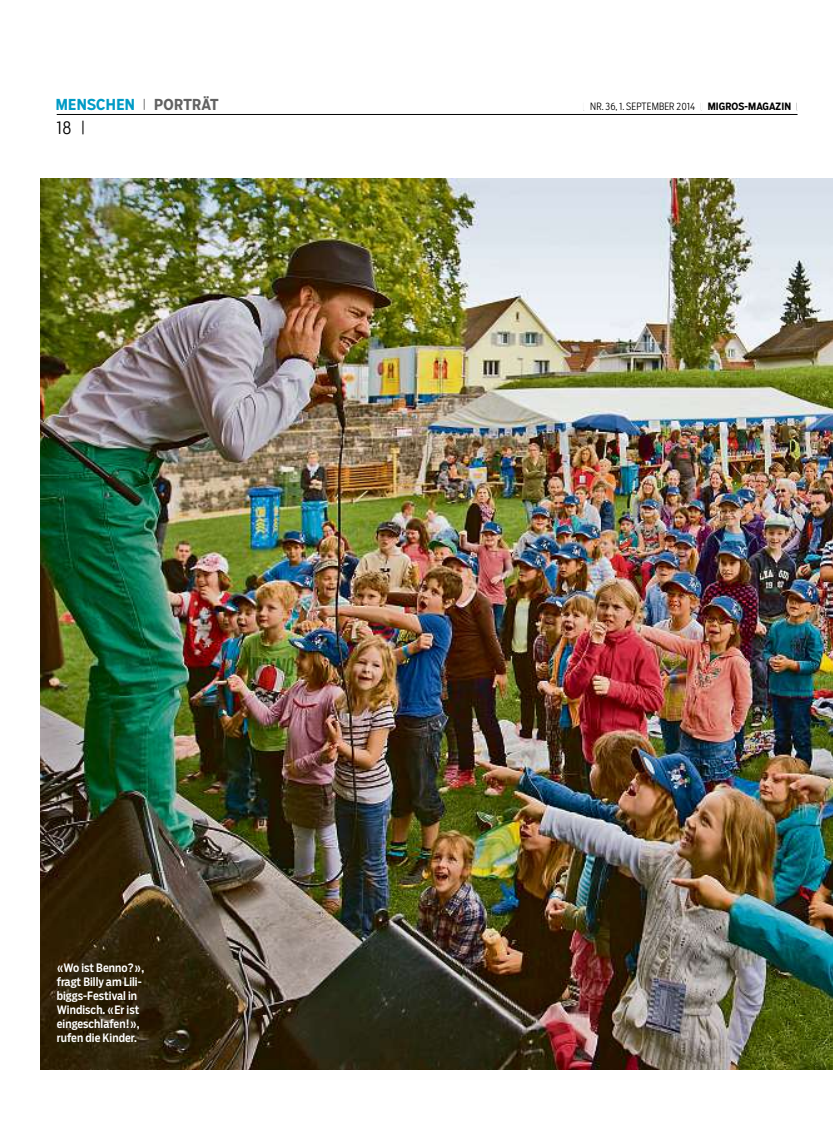
<style>
.page{position:relative;width:833px;height:1134px;background:#fff}
.page>*{position:absolute;margin:0;border:0;box-sizing:border-box;transform-origin:0 0}
.t1{font:300 17.5px "Salvo Sans Cond";color:#000}
.t2{font:700 15px "Salvo Sans Cond";letter-spacing:.02em;color:#009bc6}
.t3{font:500 11.5px/14px "Salvo Sans Cond";letter-spacing:.005em;color:#fff}
.t4{font:300 10px "Salvo Sans Cond";letter-spacing:.01em;color:#000}
.s1{font-weight:300;font-size:11.88px;color:#626262}
.s2{color:#626262}
.s3{font-size:8.12px}
.s4{font-weight:700}
.s5{font-size:14.75px}
</style>
<div class="page">
<hr style="left:57px;top:114px;width:740px;height:1px;background:#000">
<img style="left:41px;top:179px;width:792px;height:891px">
<h2 class="t2" style="left:56px;top:94px;width:164px">MENSCHEN <span class="s1">|</span> <span class="s2">PORTRÄT</span></h2>
<p class="t4" style="left:583px;top:100px;width:217px"><span class="s3">|</span> NR. 36, 1. SEPTEMBER 2014 <span class="s3">|</span> <span class="s4">MIGROS-MAGAZIN</span> <span class="s3">|</span></p>
<h1 class="t1" style="left:57px;top:116px;width:30px">18 <span class="s5">|</span></h1>
<p class="t3" style="left:57px;top:960px;width:89px">«Wo ist Benno?», fragt Billy am Lili&shy;biggs-Festival in<br>Windisch. «Er ist eingeschlafen!», rufen die Kinder.</p>
</div>
